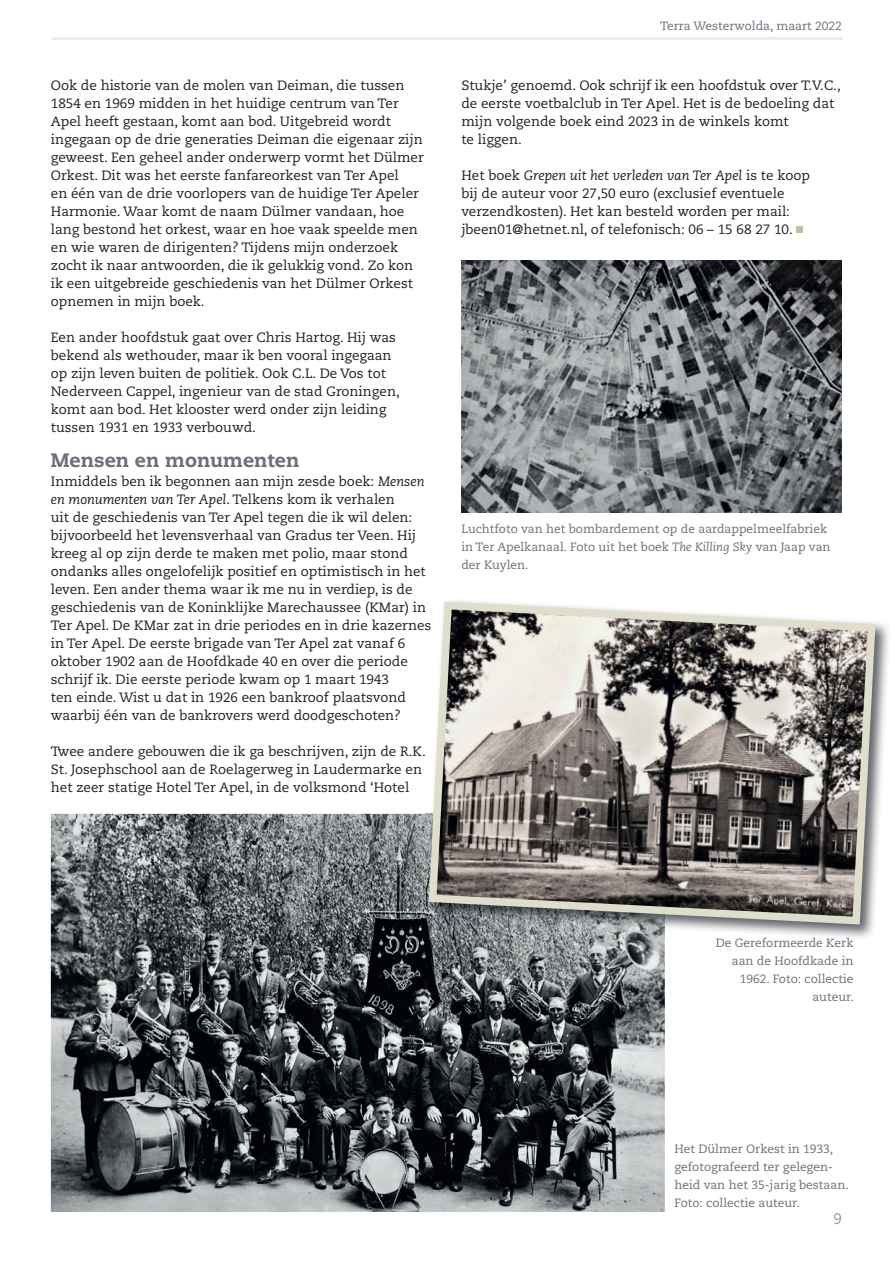
<style>
.page{position:relative;width:893px;height:1263px;background:#fff}
.page>*{position:absolute;margin:0;border:0;box-sizing:border-box;transform-origin:0 0}
.t1{font:800 19.5px "Caecilia LT Std";color:#6c6e7c}
.t2{font:300 15px "Caecilia LT Std";color:#6c6e7c}
.t3{font:13.5px/18px "Caecilia LT Std";color:#231f20}
.t4{font:12px/18px "Caecilia LT Std";color:#6c6e7c}
.s1{font-style:italic}
</style>
<div class="page">
<hr style="left:52px;top:37px;width:791px;height:3px;background:#efeee6">
<img style="left:461px;top:260px;width:381px;height:252px">
<img style="left:51px;top:814px;width:614px;height:398px">
<img style="left:879px;top:623px;width:10px;height:189px">
<img style="left:683px;top:928px;width:190px;height:10px">
<img style="left:426px;top:928px;width:239px;height:11px">
<svg style="left:425px;top:601px;width:454px;height:327px;background:#928e8a"></svg>
<div style="left:796px;top:226px;width:7px;height:6px;background:#c3c0a1"></div>
<p class="t3" style="left:51px;top:77px;width:374px">Ook de historie van de molen van Deiman, die tussen 1854 en 1969 midden in het huidige centrum van Ter Apel heeft gestaan, komt aan bod. Uitgebreid wordt ingegaan op de drie generaties Deiman die eigenaar zijn geweest. Een geheel ander onderwerp vormt het Dülmer Orkest. Dit was het eerste fanfareorkest van Ter Apel<br>en één van de drie voorlopers van de huidige Ter Apeler Harmonie. Waar komt de naam Dülmer vandaan, hoe lang bestond het orkest, waar en hoe vaak speelde men en wie waren de dirigenten? Tijdens mijn onderzoek zocht ik naar antwoorden, die ik gelukkig vond. Zo kon ik een uitgebreide geschiedenis van het Dülmer Orkest opnemen in mijn boek.</p>
<p class="t3" style="left:51px;top:329px;width:350px">Een ander hoofdstuk gaat over Chris Hartog. Hij was bekend als wethouder, maar ik ben vooral ingegaan op zijn leven buiten de politiek. Ook C.L. De Vos tot Nederveen Cappel, ingenieur van de stad Groningen, komt aan bod. Het klooster werd onder zijn leiding tussen 1931 en 1933 verbouwd.</p>
<h1 class="t1" style="left:51px;top:448px;width:250px">Mensen en monumenten</h1>
<p class="t3" style="left:51px;top:473px;width:382px">Inmiddels ben ik begonnen aan mijn zesde boek: <span class="s1">Mensen en monumenten van Ter Apel</span>. Telkens kom ik verhalen<br>uit de geschiedenis van Ter Apel tegen die ik wil delen: bijvoorbeeld het levensverhaal van Gradus ter Veen. Hij kreeg al op zijn derde te maken met polio, maar stond ondanks alles ongelofelijk positief en optimistisch in het leven. Een ander thema waar ik me nu in verdiep, is de geschiedenis van de Koninklijke Marechaussee (KMar) in Ter Apel. De KMar zat in drie periodes en in drie kazernes in Ter Apel. De eerste brigade van Ter Apel zat vanaf 6 oktober 1902 aan de Hoofdkade 40 en over die periode schrijf ik. Die eerste periode kwam op 1 maart 1943<br>ten einde. Wist u dat in 1926 een bankroof plaatsvond waarbij één van de bankrovers werd doodgeschoten?</p>
<p class="t3" style="left:51px;top:743px;width:376px">Twee andere gebouwen die ik ga beschrijven, zijn de R.K.<br>St. Josephschool aan de Roelagerweg in Laudermarke en het zeer statige Hotel Ter Apel, in de volksmond ‘Hotel</p>
<p class="t4" style="left:660px;top:17px;width:183px">Terra Westerwolda, maart 2022</p>
<p class="t3" style="left:461px;top:77px;width:381px">Stukje’ genoemd. Ook schrijf ik een hoofdstuk over T.V.C., de eerste voetbalclub in Ter Apel. Het is de bedoeling dat mijn volgende boek eind 2023 in de winkels komt<br>te liggen.</p>
<p class="t3" style="left:461px;top:167px;width:350px">Het boek <span class="s1">Grepen uit het verleden van Ter Apel</span> is te koop bij de auteur voor 27,50 euro (exclusief eventuele verzendkosten). Het kan besteld worden per mail: jbeen01@hetnet.nl, of telefonisch: 06 – 15 68 27 10.</p>
<p class="t4" style="left:461px;top:520px;width:371px">Luchtfoto van het bombardement op de aardappelmeelfabriek in Ter Apelkanaal. Foto uit het boek <span class="s1">The Killing Sky</span> van Jaap van der Kuylen.</p>
<p class="t4" style="left:716px;top:934px;width:140px;text-align:right">De Gereformeerde Kerk aan de Hoofdkade in<br>1962. Foto: collectie auteur.</p>
<p class="t4" style="left:674px;top:1140px;width:176px">Het Dülmer Orkest in 1933, gefotografeerd ter gelegen&shy;heid van het 35-jarig bestaan.<br>Foto: collectie auteur.</p>
<p class="t2" style="left:834px;top:1210px;width:10px">9</p>
</div>
